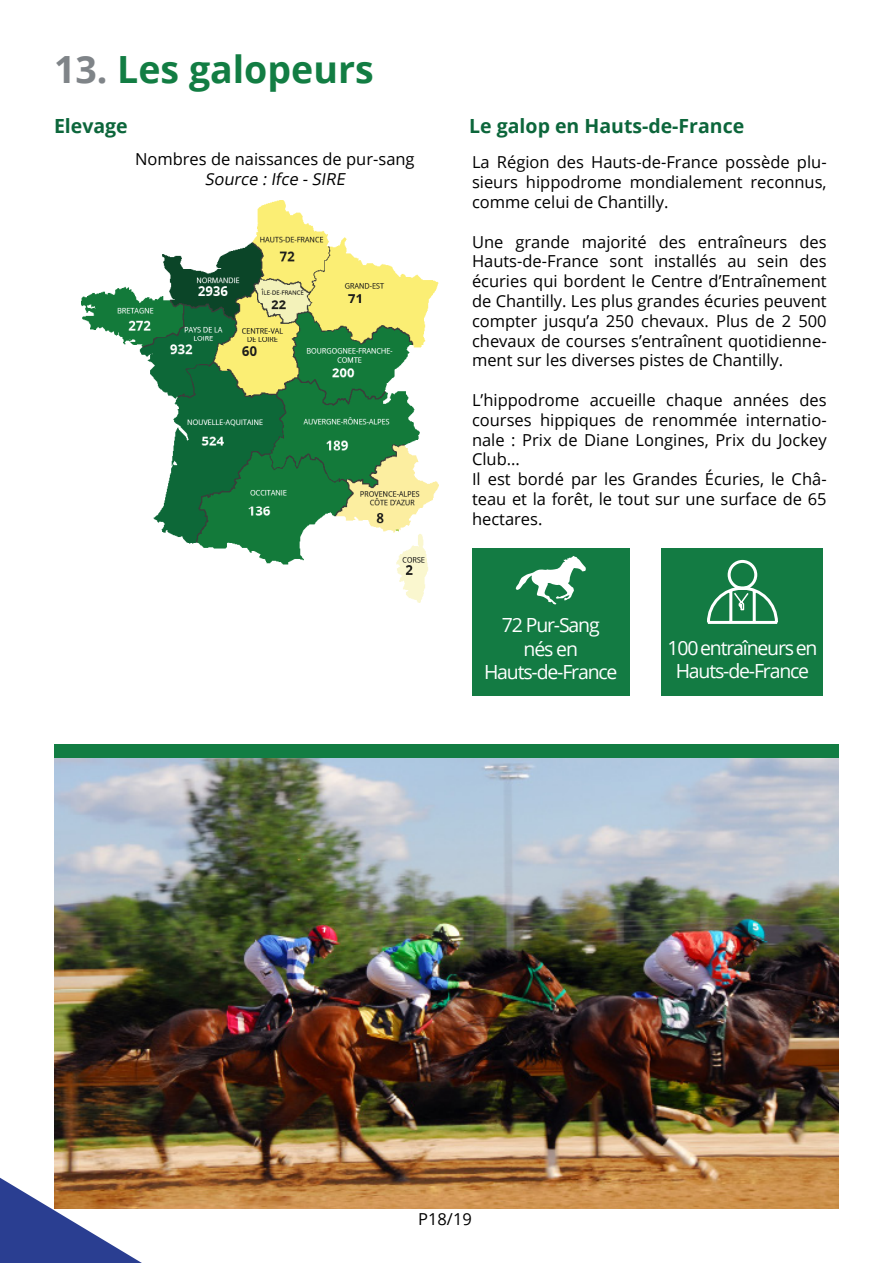
<style>
.page{position:relative;width:893px;height:1263px;background:#fff}
.page>*{position:absolute;margin:0;border:0;box-sizing:border-box;transform-origin:0 0}
.Style_de_paragraphe{font:700 37.5px "Open Sans";color:#127d43}
.Style_de_paragraphe-2{font:19.5px/23.4px "Open Sans";letter-spacing:-.06em;color:#fff;text-align:center}
.Style_de_paragraphe-3{font:700 19.5px "Open Sans";color:#0c663b}
.Style_de_paragraphe-4{font:16.5px/19.8px "Open Sans";color:#000;text-align:justify}
.Style_de_paragraphe-5{font:italic 16.5px "Open Sans";color:#000}
.s1{color:#7f8488}
</style>
<div class="page">
<div style="left:54px;top:744px;width:785px;height:14px;background:#127d43"></div>
<img style="left:54px;top:758px;width:785px;height:451px">
<img style="left:81px;top:201px;width:358px;height:401px">
<svg style="left:0;top:1178px;width:142px;height:85px"></svg>
<div style="left:472px;top:548px;width:158px;height:148px;background:#137b43"></div>
<svg style="left:516px;top:556px;width:70px;height:48px"></svg>
<div style="left:662px;top:548px;width:161px;height:147px;background:#137b43"></div>
<svg style="left:707px;top:559px;width:71px;height:65px"></svg>
<p class="Style_de_paragraphe" style="left:54px;top:43px;width:321px"><span class="s1">13.</span> Les galopeurs</p>
<p class="Style_de_paragraphe-3" style="left:54px;top:112px;width:75px">Elevage</p>
<p class="Style_de_paragraphe-4" style="left:135px;top:149px;width:281px">Nombres de naissances de pur-sang</p>
<p class="Style_de_paragraphe-5" style="left:205px;top:168px;width:145px">Source :Ifce -SIRE</p>
<p class="Style_de_paragraphe-3" style="left:469px;top:112px;width:277px">Le galop en Hauts-de-France</p>
<p class="Style_de_paragraphe-4" style="left:472px;top:152px;width:356px">La Région des Hauts-de-France possède plu&shy;sieurs hippodrome mondialement reconnus, comme celui de Chantilly.</p>
<p class="Style_de_paragraphe-4" style="left:472px;top:231px;width:356px">Une grande majorité des entraîneurs des Hauts-de-France sont installés au sein des écuries qui bordent le Centre d’Entraînement de Chantilly. Les plus grandes écuries peuvent compter jusqu’a 250 chevaux. Plus de 2 500 chevaux de courses s’entraînent quotidienne&shy;ment sur les diverses pistes de Chantilly.</p>
<p class="Style_de_paragraphe-4" style="left:472px;top:390px;width:356px">L’hippodrome accueille chaque années des courses hippiques de renommée internatio&shy;nale : Prix de Diane Longines, Prix du Jockey Club...</p>
<p class="Style_de_paragraphe-4" style="left:472px;top:469px;width:356px">Il est bordé par les Grandes Écuries, le Châ&shy;teau et la forêt, le tout sur une surface de 65 hectares.</p>
<p class="Style_de_paragraphe-2" style="left:502px;top:613px;width:99px">72 Pur-Sang</p>
<p class="Style_de_paragraphe-2" style="left:524px;top:636px;width:56px">nés en</p>
<p class="Style_de_paragraphe-2" style="left:484px;top:660px;width:135px">Hauts-de-France</p>
<p class="Style_de_paragraphe-2" style="left:667px;top:635px;width:152px">100 entraîneurs en<br>Hauts-de-France</p>
<p class="Style_de_paragraphe-4" style="left:418px;top:1209px;width:55px">P18/19</p>
</div>
